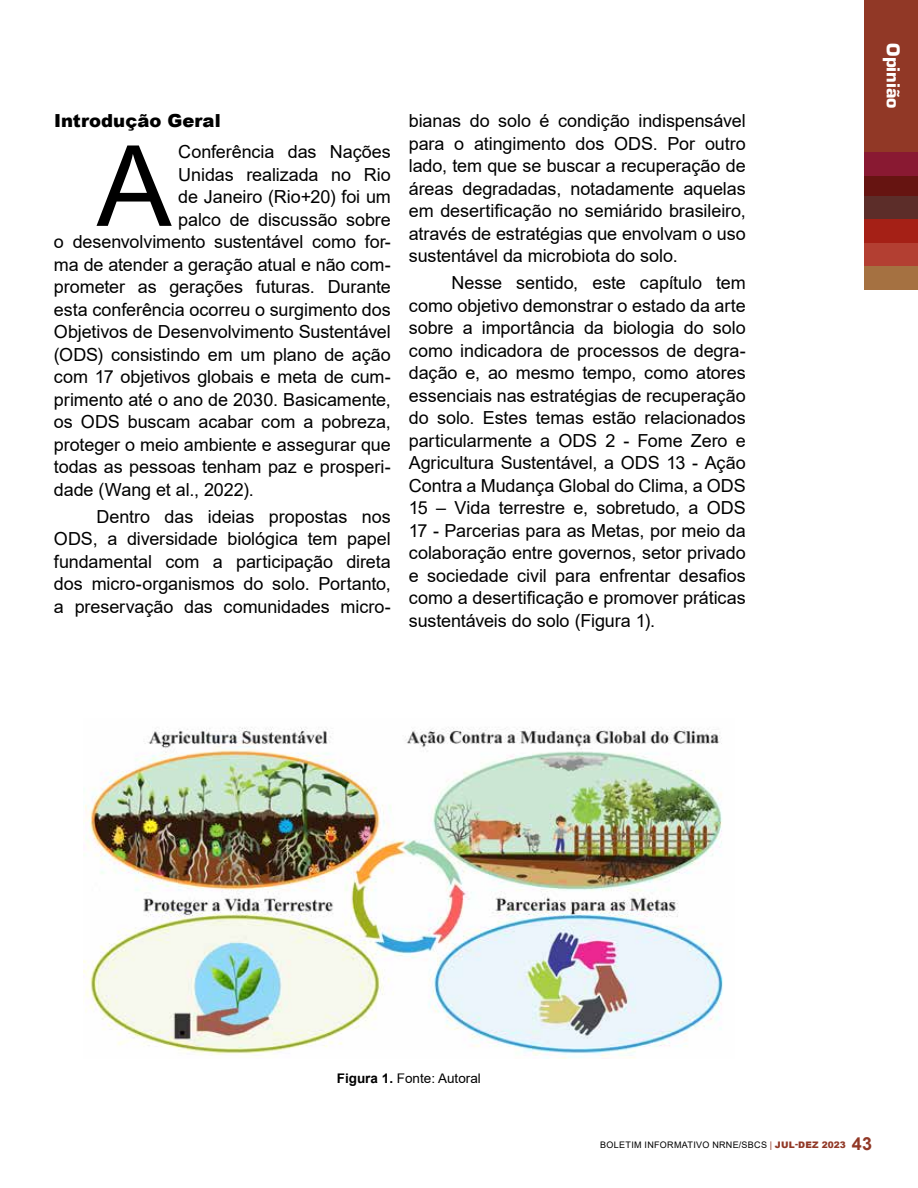
<style>
.page{position:relative;width:918px;height:1188px;background:#fff}
.page>*{position:absolute;margin:0;border:0;box-sizing:border-box;transform-origin:0 0}
.t1{font:112.35px "Arial";color:#000}
.t2{font:900 19.5px "Eurostile";color:#fff}
.t3{font:18px/22.5px "Arial";letter-spacing:-.005em;color:#000;text-align:justify}
.t4{font:900 18px "Arial";letter-spacing:.005em;color:#000}
.t5{font:13.5px "Arial";color:#000}
.t6{font:9px "Arial";letter-spacing:.035em;color:#000}
.s1{font-weight:700}
.s2{color:#913826}
.s3{font-weight:900;color:#913826}
.s4{font-weight:700;font-size:18px;color:#913826}
</style>
<div class="page">
<div style="left:864px;top:174px;width:54px;height:23px;background:#661411"></div>
<div style="left:864px;top:152px;width:54px;height:23px;background:#891932"></div>
<div style="left:864px;top:197px;width:54px;height:23px;background:#5c2d29"></div>
<div style="left:864px;top:220px;width:54px;height:23px;background:#a52016"></div>
<div style="left:864px;top:0;width:54px;height:152px;background:#913826"></div>
<div style="left:864px;top:243px;width:54px;height:23px;background:#b33f32"></div>
<div style="left:864px;top:266px;width:54px;height:23px;background:#a57141"></div>
<img style="left:83px;top:727px;width:640px;height:332px">
<p class="t4" style="left:54px;top:108px;width:168px">Introdução Geral</p>
<h1 class="t1" style="left:97px;top:109px;width:76px">A</h1>
<p class="t3" style="left:178px;top:141px;width:214px">Conferência das Nações</p>
<p class="t3" style="left:178px;top:163px;width:214px">Unidas realizada no Rio</p>
<p class="t3" style="left:178px;top:186px;width:214px">de Janeiro (Rio+20) foi um</p>
<p class="t3" style="left:178px;top:208px;width:214px">palco de discussão sobre</p>
<p class="t3" style="left:54px;top:231px;width:338px">o desenvolvimento sustentável como for-</p>
<p class="t3" style="left:54px;top:253px;width:338px">ma de atender a geração atual e não com-</p>
<p class="t3" style="left:54px;top:276px;width:338px">prometer as gerações futuras. Durante</p>
<p class="t3" style="left:54px;top:298px;width:338px">esta conferência ocorreu o surgimento dos</p>
<p class="t3" style="left:54px;top:321px;width:338px">Objetivos de Desenvolvimento Sustentável</p>
<p class="t3" style="left:54px;top:343px;width:338px">(ODS) consistindo em um plano de ação</p>
<p class="t3" style="left:54px;top:366px;width:338px">com 17 objetivos globais e meta de cum-</p>
<p class="t3" style="left:54px;top:388px;width:338px">primento até o ano de 2030. Basicamente,</p>
<p class="t3" style="left:54px;top:411px;width:338px">os ODS buscam acabar com a pobreza,</p>
<p class="t3" style="left:54px;top:433px;width:338px">proteger o meio ambiente e assegurar que</p>
<p class="t3" style="left:54px;top:456px;width:338px">todas as pessoas tenham paz e prosperi-</p>
<p class="t3" style="left:54px;top:478px;width:201px">dade (Wang et al., 2022).</p>
<p class="t3" style="left:54px;top:505px;width:338px;text-indent:43px">Dentro das ideias propostas nos ODS, a diversidade biológica tem papel fundamental com a participação direta dos micro-organismos do solo. Portanto, a preservação das comunidades micro-</p>
<p class="t3" style="left:409px;top:110px;width:338px">bianas do solo é condição indispensável para o atingimento dos ODS. Por outro lado, tem que se buscar a recuperação de áreas degradadas, notadamente aquelas em desertificação no semiárido brasileiro, através de estratégias que envolvam o uso sustentável da microbiota do solo.</p>
<p class="t3" style="left:409px;top:271px;width:338px;text-indent:43px">Nesse sentido, este capítulo tem como objetivo demonstrar o estado da arte sobre a importância da biologia do solo como indicadora de processos de degra&shy;dação e, ao mesmo tempo, como atores essenciais nas estratégias de recuperação do solo. Estes temas estão relacionados particularmente a ODS 2 - Fome Zero e Agricultura Sustentável, a ODS 13 - Ação Contra a Mudança Global do Clima, a ODS 15 – Vida terrestre e, sobretudo, a ODS 17 - Parcerias para as Metas, por meio da colaboração entre governos, setor privado e sociedade civil para enfrentar desafios como a desertificação e promover práticas sustentáveis do solo (Figura 1).</p>
<p class="t2" style="left:907px;top:43px;width:67px;rotate:90deg">Opinião</p>
<p class="t5" style="left:337px;top:1069px;width:146px"><span class="s1">Figura 1.</span> Fonte: Autoral</p>
<p class="t6" style="left:600px;top:1139px;width:273px">BOLETIM INFORMATIVO NRNE/SBCS <span class="s2">|</span> <span class="s3">JUL-DEZ 2023</span> <span class="s4">43</span></p>
</div>
